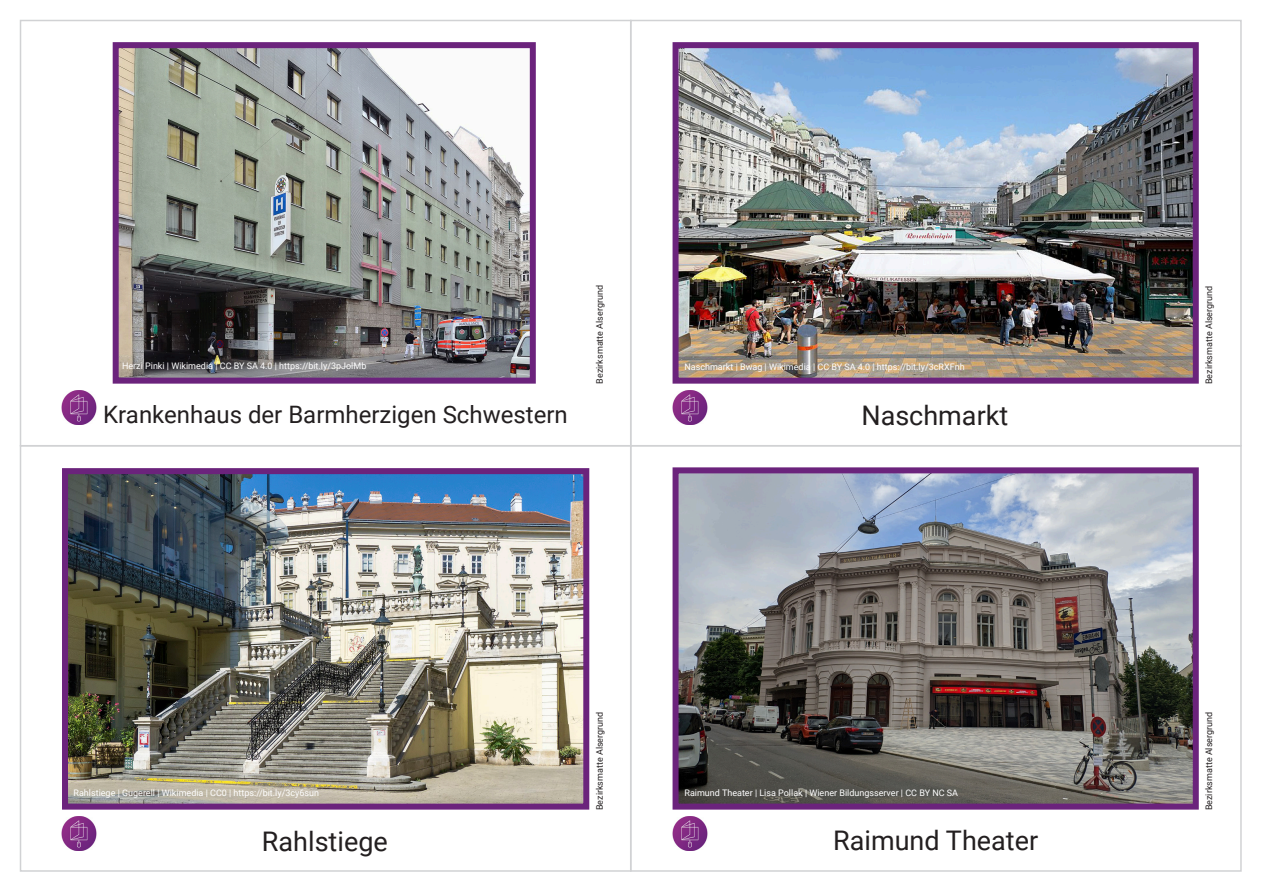
<style>
.page{position:relative;width:1263px;height:893px;background:#fff}
.page>*{position:absolute;margin:0;border:0;box-sizing:border-box;transform-origin:0 0}
.t1{font:27px "Roboto";color:#231f20}
.t2{font:24px "Roboto";color:#231f20}
.t3{font:9px "Roboto";color:#fff}
.t4{font:9px "Roboto";color:#231f20}
</style>
<div class="page">
<div style="left:630px;top:445px;width:612px;height:427px;border:2px solid #d1d2d4"></div>
<div style="left:20px;top:445px;width:611px;height:427px;border:2px solid #d1d2d4"></div>
<div style="left:20px;top:20px;width:611px;height:426px;border:2px solid #d1d2d4"></div>
<img style="left:61px;top:816px;width:36px;height:34px">
<img style="left:672px;top:816px;width:36px;height:34px">
<img style="left:672px;top:390px;width:36px;height:35px">
<img style="left:61px;top:390px;width:36px;height:35px">
<img style="left:679px;top:474px;width:513px;height:329px">
<div style="left:672px;top:467px;width:527px;height:343px;border:6px solid #6b237c"></div>
<img style="left:69px;top:475px;width:513px;height:328px">
<div style="left:62px;top:468px;width:527px;height:342px;border:6px solid #6b237c"></div>
<img style="left:679px;top:49px;width:513px;height:328px">
<div style="left:672px;top:42px;width:527px;height:342px;border:6px solid #6b237c"></div>
<img style="left:120px;top:49px;width:409px;height:328px">
<div style="left:113px;top:42px;width:423px;height:342px;border:6px solid #6b237c"></div>
<p class="t3" style="left:122px;top:360px;width:246px">Herzi Pinki | Wikimedia | CC BY SA 4.0 | https://bit.ly/3pJolMb</p>
<h2 class="t2" style="left:103px;top:397px;width:466px">Krankenhaus der Barmherzigen Schwestern</h2>
<p class="t4" style="left:593px;top:384px;width:100px;rotate:-90deg">Bezirksmatte Alsergrund</p>
<p class="t4" style="left:1202px;top:384px;width:100px;rotate:-90deg">Bezirksmatte Alsergrund</p>
<p class="t3" style="left:683px;top:361px;width:33px">Pixabay</p>
<p class="t3" style="left:684px;top:361px;width:282px">Naschmarkt | Bwag | Wikimedia | CC BY SA 4.0 | https://bit.ly/3cRXFnh</p>
<h1 class="t1" style="left:861px;top:396px;width:148px">Naschmarkt</h1>
<p class="t3" style="left:74px;top:786px;width:247px">Rahlstiege | Gugerell | Wikimedia | CC0 | https://bit.ly/3cy6sun</p>
<h1 class="t1" style="left:262px;top:822px;width:127px">Rahlstiege</h1>
<p class="t4" style="left:593px;top:810px;width:100px;rotate:-90deg">Bezirksmatte Alsergrund</p>
<p class="t4" style="left:1202px;top:810px;width:100px;rotate:-90deg">Bezirksmatte Alsergrund</p>
<h1 class="t1" style="left:833px;top:821px;width:206px">Raimund Theater</h1>
<p class="t3" style="left:684px;top:786px;width:275px">Raimund Theater | Lisa Pollak | Wiener Bildungsserver | CC BY NC SA</p>
</div>
